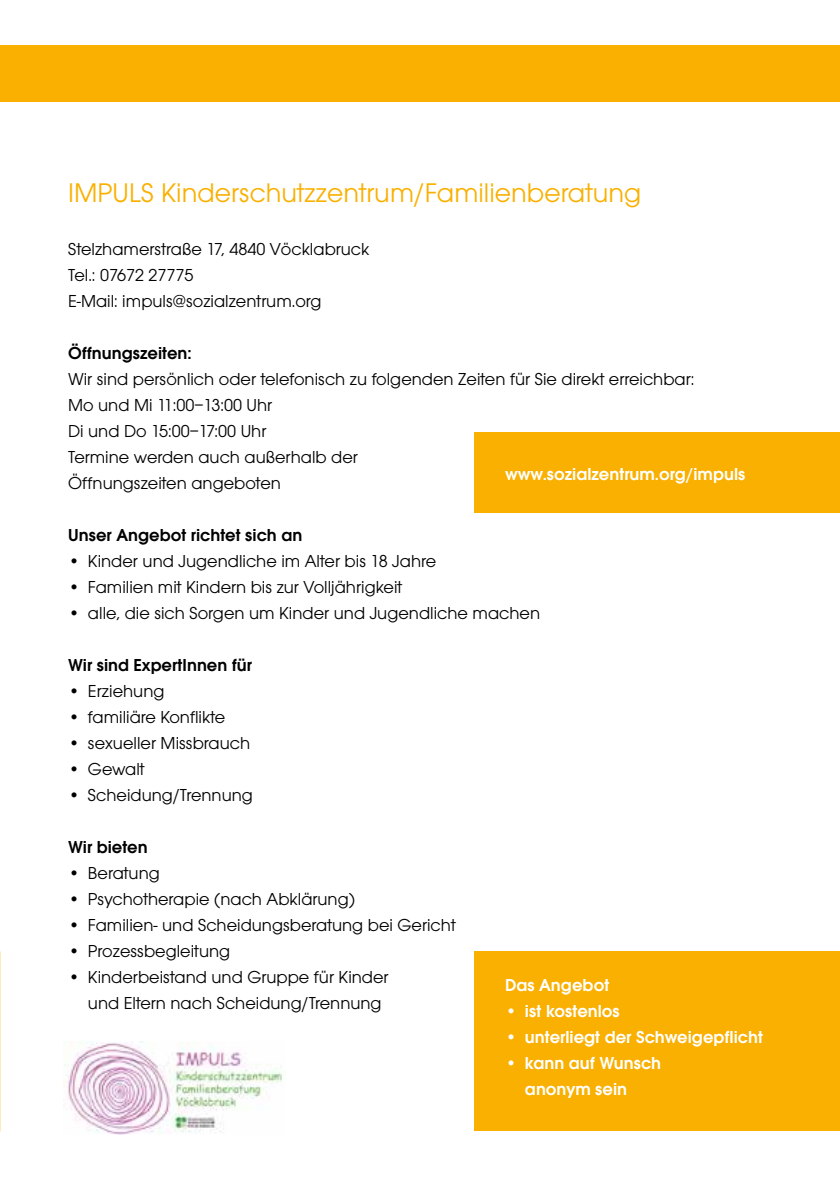
<style>
.page{position:relative;width:840px;height:1191px;background:#fff}
.page>*{position:absolute;margin:0;border:0;box-sizing:border-box;transform-origin:0 0}
.t1{font:28px "Avant Gard";color:#f9b000}
.t2{font:18px/26px "Avant Gard";color:#000}
.t3{font:600 18px/26px "Avant Gard";color:#fff}
.t4{font:600 18px "Avant Gard";color:#000}
</style>
<div class="page">
<div style="left:0;top:45px;width:839px;height:57px;background:#f9b000"></div>
<div style="left:474px;top:432px;width:365px;height:80px;background:#f9b000"></div>
<div style="left:474px;top:951px;width:365px;height:180px;background:#f9b000"></div>
<img style="left:63px;top:1041px;width:219px;height:93px">
<h1 class="t1" style="left:68px;top:177px;width:574px">IMPULS Kinderschutzzentrum/Familienberatung</h1>
<p class="t2" style="left:68px;top:236px;width:303px">Stelzhamerstraße 17, 4840 Vöcklabruck<br>Tel.: 07672 27775<br>E-Mail: impuls@sozialzentrum.org</p>
<p class="t4" style="left:68px;top:342px;width:125px">Öffnungszeiten:</p>
<p class="t2" style="left:68px;top:365px;width:627px">Wir sind persönlich oder telefonisch zu folgenden Zeiten für Sie direkt erreichbar:<br>Mo und Mi 11:00–13:00 Uhr<br>Di und Do 15:00–17:00 Uhr<br>Termine werden auch außerhalb der<br>Öffnungszeiten angeboten</p>
<p class="t4" style="left:68px;top:524px;width:235px">Unser Angebot richtet sich an</p>
<p class="t2" style="left:68px;top:547px;width:369px">• Kinder und Jugendliche im Alter bis 18 Jahre</p>
<p class="t2" style="left:68px;top:573px;width:335px">• Familien mit Kindern bis zur Volljährigkeit</p>
<p class="t2" style="left:68px;top:599px;width:473px">• alle, die sich Sorgen um Kinder und Jugendliche machen</p>
<p class="t4" style="left:68px;top:654px;width:185px">Wir sind ExpertInnen für</p>
<p class="t2" style="left:68px;top:677px;width:98px">• Erziehung</p>
<p class="t2" style="left:68px;top:703px;width:159px">• familiäre Konflikte</p>
<p class="t2" style="left:68px;top:729px;width:183px">• sexueller Missbrauch</p>
<p class="t2" style="left:68px;top:755px;width:78px">• Gewalt</p>
<p class="t2" style="left:68px;top:781px;width:186px">• Scheidung/Trennung</p>
<p class="t4" style="left:68px;top:836px;width:81px">Wir bieten</p>
<p class="t2" style="left:68px;top:859px;width:93px">• Beratung</p>
<p class="t2" style="left:68px;top:885px;width:288px">• Psychotherapie (nach Abklärung)</p>
<p class="t2" style="left:68px;top:911px;width:389px">• Familien- und Scheidungsberatung bei Gericht</p>
<p class="t2" style="left:68px;top:937px;width:163px">• Prozessbegleitung</p>
<p class="t2" style="left:88px;top:963px;width:302px;text-indent:-20px">• Kinderbeistand und Gruppe für Kinder und Eltern nach Scheidung/Trennung</p>
<p class="t3" style="left:505px;top:461px;width:242px">www.sozialzentrum.org/impuls</p>
<p class="t3" style="left:505px;top:972px;width:106px">Das Angebot</p>
<p class="t3" style="left:505px;top:998px;width:116px">• ist kostenlos</p>
<p class="t3" style="left:505px;top:1024px;width:259px">• unterliegt der Schweigepflicht</p>
<p class="t3" style="left:524px;top:1050px;width:138px;text-indent:-20px">• kann auf Wunsch anonym sein</p>
</div>
